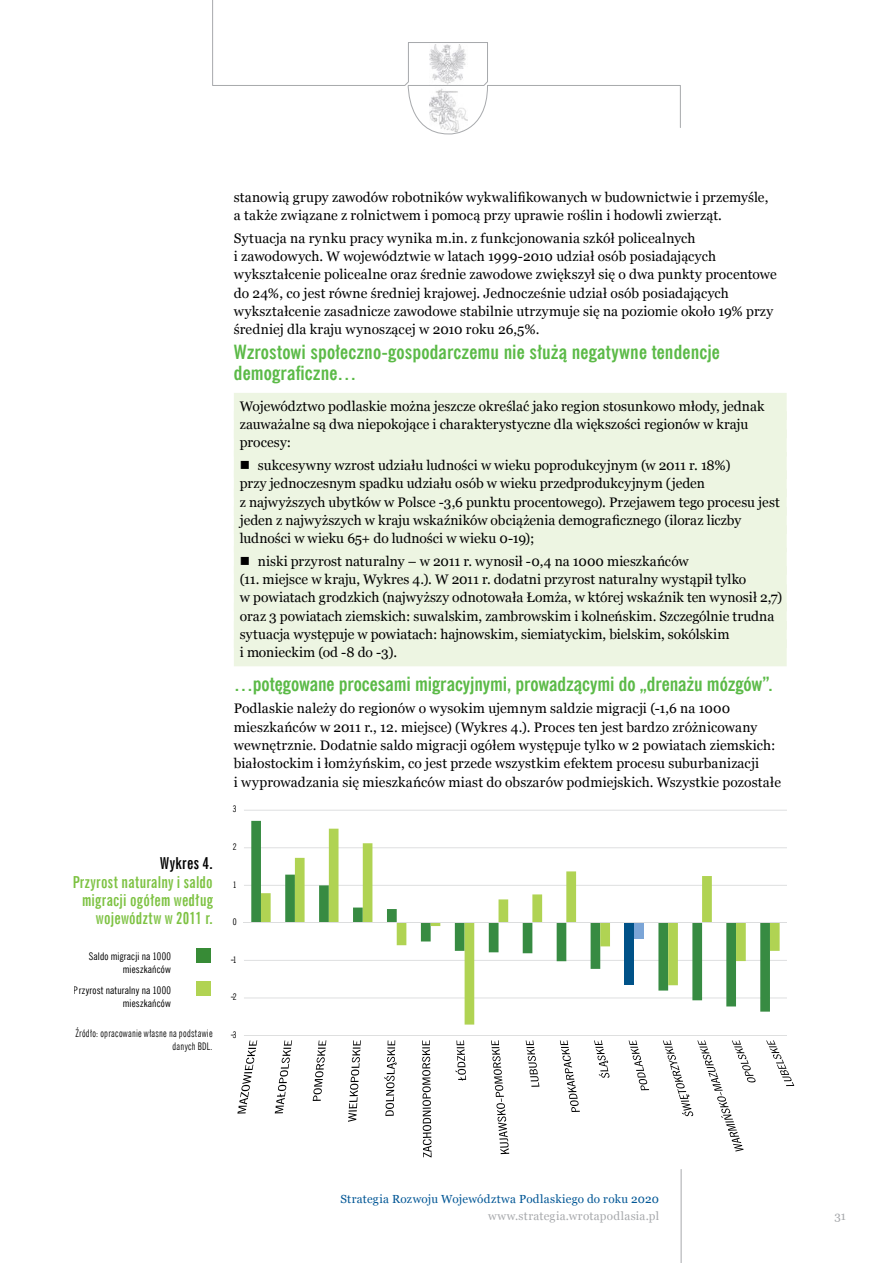
<style>
.page{position:relative;width:893px;height:1263px;background:#fff}
.page>*{position:absolute;margin:0;border:0;box-sizing:border-box;transform-origin:0 0}
.t1{font:700 19.5px/20.7px "News Goth Cn EU";letter-spacing:.005em;color:#5bba47}
.t2{font:700 16.5px/18.3px "News Goth X Cn EU";letter-spacing:.015em;color:#7dc242;text-align:right}
.t3{font:700 16.5px "News Goth X Cn EU";letter-spacing:.025em;color:#000}
.t4{font:13.8px/18.3px "Georgia";letter-spacing:.005em;color:#000}
.t5{font:11.7px "Georgia";letter-spacing:.025em;color:#005695}
.t6{font:11.7px "Georgia";letter-spacing:.025em;color:#a7a9ac}
.t7{font:10.5px/12.9px "News Goth Cn EU";letter-spacing:.015em;color:#000;text-align:right}
.t8{font:10.5px/12.9px "News Goth X Cn EU";letter-spacing:.03em;color:#000;text-align:right}
.t9{font:9.15px "Meiryo UI";color:#000}
.t10{font:9.15px "News Goth Cn EU";color:#000}
.s1{font-family:"News Goth Cn EU"}
</style>
<div class="page">
<svg style="left:212px;top:0;width:469px;height:135px"></svg>
<hr style="left:681px;top:1169px;width:1px;height:94px;background:#a7a9ac">
<img style="left:429px;top:45px;width:38px;height:86px">
<div style="left:234px;top:393px;width:553px;height:27px;background:#edf5e2"></div>
<div style="left:234px;top:411px;width:553px;height:27px;background:#edf5e2"></div>
<div style="left:234px;top:429px;width:553px;height:27px;background:#edf5e2"></div>
<div style="left:234px;top:450px;width:6px;height:27px;background:#edf5e2"></div>
<div style="left:240px;top:452px;width:547px;height:27px;background:#edf5e2"></div>
<div style="left:234px;top:470px;width:553px;height:27px;background:#edf5e2"></div>
<div style="left:234px;top:489px;width:553px;height:27px;background:#edf5e2"></div>
<div style="left:234px;top:507px;width:553px;height:27px;background:#edf5e2"></div>
<div style="left:234px;top:525px;width:553px;height:27px;background:#edf5e2"></div>
<div style="left:234px;top:546px;width:6px;height:27px;background:#edf5e2"></div>
<div style="left:240px;top:548px;width:547px;height:27px;background:#edf5e2"></div>
<div style="left:234px;top:566px;width:553px;height:27px;background:#edf5e2"></div>
<div style="left:234px;top:584px;width:553px;height:27px;background:#edf5e2"></div>
<div style="left:234px;top:603px;width:553px;height:27px;background:#edf5e2"></div>
<div style="left:234px;top:621px;width:553px;height:27px;background:#edf5e2"></div>
<div style="left:234px;top:639px;width:553px;height:27px;background:#edf5e2"></div>
<div style="left:196px;top:981px;width:14px;height:14px;background:#b1d353"></div>
<div style="left:196px;top:948px;width:14px;height:14px;background:#378b36"></div>
<hr style="left:244px;top:1035px;width:543px;height:1px;background:#dcddde">
<hr style="left:244px;top:997px;width:543px;height:1px;background:#dcddde">
<hr style="left:244px;top:960px;width:543px;height:1px;background:#dcddde">
<hr style="left:244px;top:885px;width:543px;height:1px;background:#dcddde">
<hr style="left:244px;top:847px;width:543px;height:1px;background:#dcddde">
<hr style="left:244px;top:810px;width:543px;height:1px;background:#dcddde">
<svg style="left:251px;top:821px;width:88px;height:178px"></svg>
<svg style="left:261px;top:829px;width:519px;height:195px"></svg>
<hr style="left:244px;top:922px;width:543px;height:1px;background:#dcddde">
<svg style="left:237px;top:1040px;width:20px;height:73px"></svg>
<svg style="left:275px;top:1040px;width:17px;height:73px"></svg>
<svg style="left:313px;top:1040px;width:13px;height:61px"></svg>
<svg style="left:348px;top:1040px;width:13px;height:82px"></svg>
<svg style="left:384px;top:1040px;width:13px;height:76px"></svg>
<svg style="left:422px;top:1040px;width:10px;height:117px"></svg>
<svg style="left:455px;top:1040px;width:11px;height:40px"></svg>
<svg style="left:491px;top:1040px;width:18px;height:114px"></svg>
<svg style="left:526px;top:1040px;width:13px;height:47px"></svg>
<svg style="left:560px;top:1040px;width:20px;height:72px"></svg>
<svg style="left:594px;top:1040px;width:15px;height:38px"></svg>
<svg style="left:629px;top:1040px;width:20px;height:50px"></svg>
<svg style="left:663px;top:1040px;width:93px;height:111px"></svg>
<svg style="left:766px;top:1040px;width:28px;height:46px"></svg>
<p class="t4" style="left:234px;top:188px;width:536px">stanowią grupy zawodów robotników wykwalifikowanych w budownictwie i przemyśle, a także związane z rolnictwem i pomocą przy uprawie roślin i hodowli zwierząt.</p>
<p class="t4" style="left:234px;top:229px;width:544px">Sytuacja na rynku pracy wynika m.in. z funkcjonowania szkół policealnych<br>i zawodowych. W województwie w latach 1999-2010 udział osób posiadających wykształcenie policealne oraz średnie zawodowe zwiększył się o dwa punkty procentowe do 24%, co jest równe średniej krajowej. Jednocześnie udział osób posiadających wykształcenie zasadnicze zawodowe stabilnie utrzymuje się na poziomie około 19% przy średniej dla kraju wynoszącej w 2010 roku 26,5%.</p>
<h1 class="t1" style="left:234px;top:342px;width:488px">Wzrostowi społeczno-gospodarczemu nie służą negatywne tendencje demograficzne…</h1>
<p class="t4" style="left:240px;top:397px;width:526px">Województwo podlaskie można jeszcze określać jako region stosunkowo młody, jednak zauważalne są dwa niepokojące i charakterystyczne dla większości regionów w kraju procesy:</p>
<p class="t4" style="left:240px;top:456px;width:541px">■ sukcesywny wzrost udziału ludności w wieku poprodukcyjnym (w 2011 r. 18%)<br>przy jednoczesnym spadku udziału osób w wieku przedprodukcyjnym (jeden<br>z najwyższych ubytków w Polsce -3,6 punktu procentowego). Przejawem tego procesu jest jeden z najwyższych w kraju wskaźników obciążenia demograficznego (iloraz liczby ludności w wieku 65+ do ludności w wieku 0-19);</p>
<p class="t4" style="left:240px;top:552px;width:544px">■ niski przyrost naturalny – w 2011 r. wynosił -0,4 na 1000 mieszkańców<br>(11. miejsce w kraju, Wykres 4.). W 2011 r. dodatni przyrost naturalny wystąpił tylko<br>w powiatach grodzkich (najwyższy odnotowała Łomża, w której wskaźnik ten wynosił 2,7) oraz 3 powiatach ziemskich: suwalskim, zambrowskim i kolneńskim. Szczególnie trudna sytuacja występuje w powiatach: hajnowskim, siemiatyckim, bielskim, sokólskim<br>i monieckim (od -8 do -3).</p>
<h1 class="t1" style="left:234px;top:674px;width:540px">…potęgowane procesami migracyjnymi, prowadzącymi do „drenażu mózgów”.</h1>
<p class="t4" style="left:234px;top:700px;width:549px">Podlaskie należy do regionów o wysokim ujemnym saldzie migracji (-1,6 na 1000 mieszkańców w 2011 r., 12. miejsce) (Wykres 4.). Proces ten jest bardzo zróżnicowany wewnętrznie. Dodatnie saldo migracji ogółem występuje tylko w 2 powiatach ziemskich: białostockim i łomżyńskim, co jest przede wszystkim efektem procesu suburbanizacji<br>i wyprowadzania się mieszkańców miast do obszarów podmiejskich. Wszystkie pozostałe</p>
<p class="t10" style="left:233px;top:804px;width:5px">3</p>
<p class="t10" style="left:233px;top:841px;width:5px">2</p>
<p class="t3" style="left:160px;top:853px;width:54px">Wykres 4.</p>
<p class="t2" style="left:72px;top:873px;width:142px">Przyrost naturalny i saldo migracji ogółem według województw w 2011 r.</p>
<p class="t7" style="left:89px;top:950px;width:84px">Saldo migracji na 1000 mieszkańców</p>
<p class="t7" style="left:74px;top:984px;width:99px">Przyrost naturalny na 1000 mieszkańców</p>
<p class="t8" style="left:76px;top:1027px;width:138px">Źródło: opracowanie własne na podstawie danych BDL.</p>
<p class="t9" style="left:230px;top:1028px;width:8px">-<span class="s1">3</span></p>
<p class="t10" style="left:233px;top:879px;width:5px">1</p>
<p class="t10" style="left:233px;top:916px;width:5px">0</p>
<p class="t9" style="left:230px;top:953px;width:8px">-<span class="s1">1</span></p>
<p class="t9" style="left:230px;top:990px;width:8px">-<span class="s1">2</span></p>
<p class="t5" style="left:340px;top:1192px;width:320px">Strategia Rozwoju Województwa Podlaskiego do roku 2020</p>
<p class="t6" style="left:488px;top:1209px;width:173px">www.strategia.wrotapodlasia.pl</p>
<p class="t6" style="left:834px;top:1209px;width:13px">31</p>
</div>
